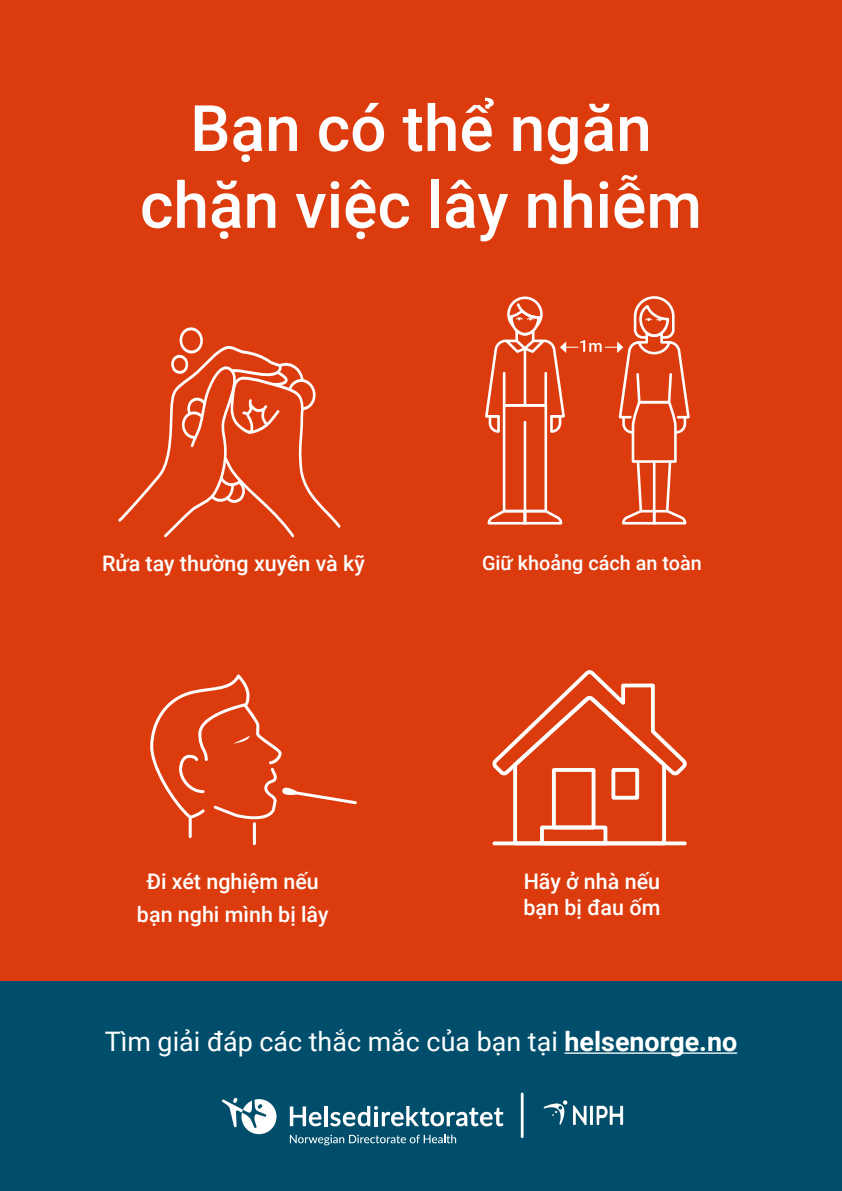
<style>
.page{position:relative;width:842px;height:1191px;background:#dc3c0d}
.page>*{position:absolute;margin:0;border:0;box-sizing:border-box;transform-origin:0 0}
.t1{font:500 64px/76.8px "Roboto";color:#fff;text-align:center}
.t2{font:26.9px "Roboto";color:#fff}
.t3{font:500 21.5px/25.7px "Roboto";color:#fff}
.t4{font:500 19.8px "Roboto";color:#fff}
.s1{font-weight:700}
</style>
<div class="page">
<div style="left:0;top:981px;width:842px;height:210px;background:#004e6b"></div>
<hr style="left:564px;top:1052px;width:173px;height:1px;background:#fff">
<hr style="left:521px;top:1093px;width:3px;height:43px;background:#fff">
<svg style="left:222px;top:1097px;width:54px;height:37px"></svg>
<svg style="left:290px;top:1106px;width:31px;height:20px"></svg>
<hr style="left:324px;top:1106px;width:4px;height:20px;background:#fff">
<svg style="left:330px;top:1106px;width:174px;height:20px"></svg>
<svg style="left:290px;top:1134px;width:166px;height:11px"></svg>
<img style="left:543px;top:1100px;width:81px;height:26px">
<svg style="left:150px;top:674px;width:207px;height:170px"></svg>
<svg style="left:118px;top:327px;width:223px;height:211px"></svg>
<svg style="left:485px;top:296px;width:205px;height:228px"></svg>
<svg style="left:492px;top:670px;width:195px;height:175px"></svg>
<div style="left:540px;top:825px;width:67px;height:20px;border:4px solid #fff"></div>
<h1 class="t1" style="left:140px;top:87px;width:564px">Bạn có thể ngăn chặn việc lây nhiễm</h1>
<p class="t3" style="left:102px;top:549px;width:264px">Rửa tay thường xuyên và kỹ</p>
<p class="t4" style="left:482px;top:548px;width:221px">Giữ khoảng cách an toàn</p>
<p class="t3" style="left:137px;top:864px;width:193px;line-height:33px;text-align:center">Đi xét nghiệm nếu bạn nghi mình bị lây</p>
<p class="t3" style="left:523px;top:868px;width:138px">Hãy ở nhà nếu bạn bị đau ốm</p>
<p class="t2" style="left:105px;top:1022px;width:634px">Tìm giải đáp các thắc mắc của bạn tại <span class="s1">helsenorge.no</span></p>
</div>
